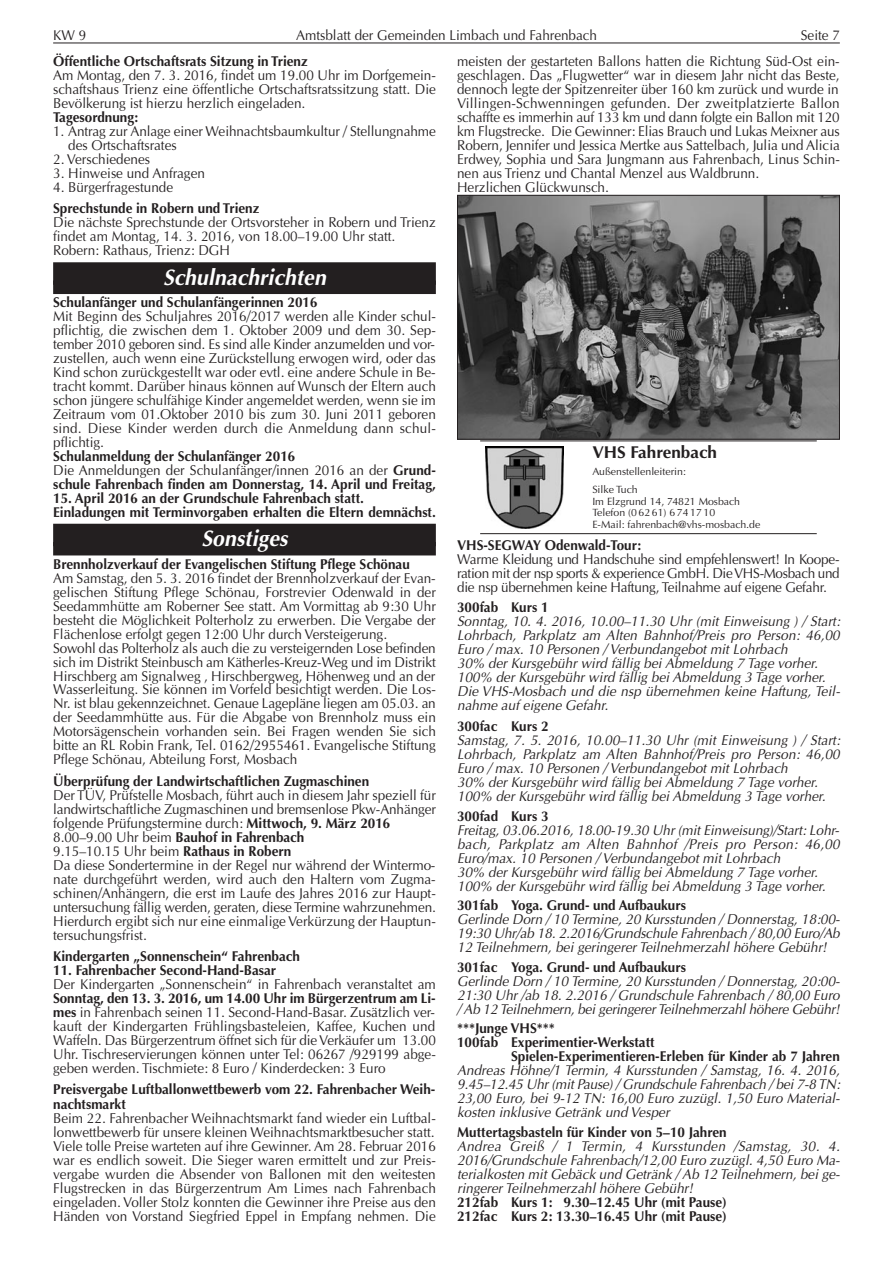
<style>
.page{position:relative;width:893px;height:1263px;background:#fff}
.page>*{position:absolute;margin:0;border:0;box-sizing:border-box;transform-origin:0 0}
.t1{font:italic 700 22.5px "Optima";color:#fff;scale:.95 1}
.t2{font:700 17.1px "Optima";color:#231f20}
.t3{font:14.25px/14px "Optima";color:#231f20;text-align:justify;scale:.95 1}
.t4{font:italic 14.25px/14px "Optima";letter-spacing:.005em;color:#231f20;text-align:justify;scale:.95 1}
.t5{font:700 14.25px/14px "Optima";color:#231f20;scale:.95 1}
.t6{font:10.5px/11.9px "Optima";color:#231f20}
.s1{font-weight:400}
.s2{font-weight:700}
</style>
<div class="page">
<div style="left:53px;top:524px;width:383px;height:22px;background:#231f20"></div>
<div style="left:53px;top:542px;width:383px;height:13px;background:#231f20"></div>
<hr style="left:480px;top:441px;width:337px;height:1px;background:#231f20">
<hr style="left:480px;top:533px;width:337px;height:1px;background:#231f20">
<img style="left:486px;top:446px;width:77px;height:82px">
<svg style="left:53px;top:42px;width:787px;height:398px"></svg>
<p class="t3" style="left:53px;top:30px;width:36px">KW 9</p>
<p class="t3" style="left:296px;top:30px;width:318px">Amtsblatt der Gemeinden Limbach und Fahrenbach</p>
<p class="t3" style="left:801px;top:30px;width:43px">Seite 7</p>
<p class="t5" style="left:53px;top:56px;width:270px">Öffentliche Ortschaftsrats Sitzung in Trienz</p>
<p class="t3" style="left:53px;top:70px;width:404px">Am Montag, den 7. 3. 2016, findet um 19.00 Uhr im Dorfgemein&shy;schaftshaus Trienz eine öffentliche Ortschaftsratssitzung statt. Die Bevölkerung ist hierzu herzlich eingeladen.</p>
<p class="t5" style="left:53px;top:112px;width:91px">Tagesordnung:</p>
<p class="t3" style="left:68px;top:126px;width:389px;text-indent:-15px">1. Antrag zur Anlage einer Weihnachtsbaumkultur / Stellungnahme des Ortschaftsrates</p>
<p class="t3" style="left:53px;top:154px;width:104px">2. Verschiedenes</p>
<p class="t3" style="left:53px;top:168px;width:161px">3. Hinweise und Anfragen</p>
<p class="t3" style="left:53px;top:182px;width:128px">4. Bürgerfragestunde</p>
<p class="t5" style="left:53px;top:203px;width:219px">Sprechstunde in Robern und Trienz</p>
<p class="t3" style="left:53px;top:217px;width:404px;text-align:left">Die nächste Sprechstunde der Ortsvorsteher in Robern und Trienz findet am Montag, 14. 3. 2016, von 18.00–19.00 Uhr statt.<br>Robern: Rathaus, Trienz: DGH</p>
<h1 class="t1" style="left:163px;top:268px;width:177px">Schulnachrichten</h1>
<p class="t5" style="left:53px;top:297px;width:280px">Schulanfänger und Schulanfängerinnen 2016</p>
<p class="t3" style="left:53px;top:311px;width:404px">Mit Beginn des Schuljahres 2016/2017 werden alle Kinder schul&shy;pflichtig, die zwischen dem 1. Oktober 2009 und dem 30. Sep&shy;tember 2010 geboren sind. Es sind alle Kinder anzumelden und vor&shy;zustellen, auch wenn eine Zurückstellung erwogen wird, oder das Kind schon zurückgestellt war oder evtl. eine andere Schule in Be&shy;tracht kommt. Darüber hinaus können auf Wunsch der Eltern auch schon jüngere schulfähige Kinder angemeldet werden, wenn sie im Zeitraum vom 01.Oktober 2010 bis zum 30. Juni 2011 geboren sind. Diese Kinder werden durch die Anmeldung dann schul&shy;pflichtig.</p>
<p class="t5" style="left:53px;top:450px;width:404px">Schulanmeldung der Schulanfänger 2016<br><span class="s1">Die Anmeldungen der Schulanfänger/innen 2016 an der</span> Grund&shy;schule Fahrenbach finden am Donnerstag, 14. April und Freitag,</p>
<p class="t5" style="left:53px;top:492px;width:404px">15. April 2016 an der Grundschule Fahrenbach statt.<br>Einladungen mit Terminvorgaben erhalten die Eltern demnächst.</p>
<h1 class="t1" style="left:201px;top:529px;width:96px">Sonstiges</h1>
<p class="t5" style="left:53px;top:558px;width:377px">Brennholzverkauf der Evangelischen Stiftung Pflege Schönau</p>
<p class="t3" style="left:53px;top:572px;width:404px;text-align:left">Am Samstag, den 5. 3. 2016 findet der Brennholzverkauf der Evan&shy;gelischen Stiftung Pflege Schönau, Forstrevier Odenwald in der Seedammhütte am Roberner See statt. Am Vormittag ab 9:30 Uhr besteht die Möglichkeit Polterholz zu erwerben. Die Vergabe der Flächenlose erfolgt gegen 12:00 Uhr durch Versteigerung.<br>Sowohl das Polterholz als auch die zu versteigernden Lose befinden sich im Distrikt Steinbusch am Kätherles-Kreuz-Weg und im Distrikt Hirschberg am Signalweg , Hirschbergweg, Höhenweg und an der Wasserleitung. Sie können im Vorfeld besichtigt werden. Die Los-Nr. ist blau gekennzeichnet. Genaue Lagepläne liegen am 05.03. an der Seedammhütte aus. Für die Abgabe von Brennholz muss ein Motorsägenschein vorhanden sein. Bei Fragen wenden Sie sich bitte an RL Robin Frank, Tel. 0162/2955461. Evangelische Stiftung Pflege Schönau, Abteilung Forst, Mosbach</p>
<p class="t5" style="left:53px;top:775px;width:334px">Überprüfung der Landwirtschaftlichen Zugmaschinen</p>
<p class="t3" style="left:53px;top:789px;width:404px;text-align:left">Der TÜV, Prüfstelle Mosbach, führt auch in diesem Jahr speziell für landwirtschaftliche Zugmaschinen und bremsenlose Pkw-Anhänger folgende Prüfungstermine durch: <span class="s2">Mittwoch, 9. März 2016<br></span>8.00–9.00 Uhr beim <span class="s2">Bauhof in Fahrenbach<br></span>9.15–10.15 Uhr beim <span class="s2">Rathaus in Robern<br></span>Da diese Sondertermine in der Regel nur während der Wintermo&shy;nate durchgeführt werden, wird auch den Haltern vom Zugma&shy;schinen/Anhängern, die erst im Laufe des Jahres 2016 zur Haupt&shy;untersuchung fällig werden, geraten, diese Termine wahrzunehmen.<br>Hierdurch ergibt sich nur eine einmalige Verkürzung der Hauptun&shy;tersuchungsfrist.</p>
<p class="t5" style="left:53px;top:950px;width:261px">Kindergarten „Sonnenschein“ Fahrenbach</p>
<p class="t5" style="left:53px;top:964px;width:236px">11. Fahrenbacher Second-Hand-Basar</p>
<p class="t3" style="left:53px;top:979px;width:404px">Der Kindergarten „Sonnenschein“ in Fahrenbach veranstaltet am</p>
<p class="t3" style="left:53px;top:992px;width:404px"><span class="s2">Sonntag, den 13. 3. 2016, um 14.00 Uhr im Bürgerzentrum am Li&shy;mes</span> in Fahrenbach seinen 11. Second-Hand-Basar. Zusätzlich ver&shy;kauft der Kindergarten Frühlingsbasteleien, Kaffee, Kuchen und Waffeln. Das Bürgerzentrum öffnet sich für die Verkäufer um 13.00<br>Uhr. Tischreservierungen können unter Tel: 06267 /929199 abge&shy;geben werden. Tischmiete: 8 Euro / Kinderdecken: 3 Euro</p>
<p class="t5" style="left:53px;top:1083px;width:404px;line-height:15px">Preisvergabe Luftballonwettbewerb vom 22. Fahrenbacher Weih&shy;nachtsmarkt</p>
<p class="t3" style="left:53px;top:1113px;width:404px">Beim 22. Fahrenbacher Weihnachtsmarkt fand wieder ein Luftbal&shy;lonwettbewerb für unsere kleinen Weihnachtsmarktbesucher statt.<br>Viele tolle Preise warteten auf ihre Gewinner. Am 28. Februar 2016 war es endlich soweit. Die Sieger waren ermittelt und zur Preis&shy;vergabe wurden die Absender von Ballonen mit den weitesten Flugstrecken in das Bürgerzentrum Am Limes nach Fahrenbach eingeladen. Voller Stolz konnten die Gewinner ihre Preise aus den Händen von Vorstand Siegfried Eppel in Empfang nehmen. Die</p>
<p class="t3" style="left:457px;top:56px;width:404px;text-align:left">meisten der gestarteten Ballons hatten die Richtung Süd-Ost ein&shy;geschlagen. Das „Flugwetter“ war in diesem Jahr nicht das Beste, dennoch legte der Spitzenreiter über 160 km zurück und wurde in Villingen-Schwenningen gefunden. Der zweitplatzierte Ballon schaffte es immerhin auf 133 km und dann folgte ein Ballon mit 120 km Flugstrecke. Die Gewinner: Elias Brauch und Lukas Meixner aus Robern, Jennifer und Jessica Mertke aus Sattelbach, Julia und Alicia Erdwey, Sophia und Sara Jungmann aus Fahrenbach, Linus Schin&shy;nen aus Trienz und Chantal Menzel aus Waldbrunn.<br>Herzlichen Glückwunsch.</p>
<p class="t2" style="left:592px;top:445px;width:126px">VHS Fahrenbach</p>
<p class="t6" style="left:592px;top:464px;width:95px;line-height:17.4px">Außenstellenleiterin:<br>Silke Tuch</p>
<p class="t6" style="left:592px;top:496px;width:169px">Im Elzgrund 14, 74821 Mosbach<br>Telefon (0 62 61) 6 74 17 10<br>E-Mail: fahrenbach@vhs-mosbach.de</p>
<p class="t5" style="left:457px;top:540px;width:195px">VHS-SEGWAY Odenwald-Tour:</p>
<p class="t3" style="left:457px;top:554px;width:404px">Warme Kleidung und Handschuhe sind empfehlenswert! In Koope&shy;ration mit der nsp sports &amp; experience GmbH. Die VHS-Mosbach und die nsp übernehmen keine Haftung, Teilnahme auf eigene Gefahr.</p>
<p class="t5" style="left:457px;top:602px;width:98px">300fab Kurs 1</p>
<p class="t4" style="left:457px;top:616px;width:407px;text-align:left">Sonntag, 10. 4. 2016, 10.00–11.30 Uhr (mit Einweisung ) / Start:<br>Lohrbach, Parkplatz am Alten Bahnhof/Preis pro Person: 46,00<br>Euro / max. 10 Personen / Verbundangebot mit Lohrbach<br>30% der Kursgebühr wird fällig beiAbmeldung 7 Tage vorher.<br>100% der Kursgebühr wird fällig beiAbmeldung 3 Tage vorher.<br>Die VHS-Mosbach und die nsp übernehmen keine Haftung, Teil&shy;nahme auf eigene Gefahr.</p>
<p class="t5" style="left:457px;top:720px;width:98px">300fac Kurs 2</p>
<p class="t4" style="left:457px;top:734px;width:407px;text-align:left">Samstag, 7. 5. 2016, 10.00–11.30 Uhr (mit Einweisung ) / Start:<br>Lohrbach, Parkplatz am Alten Bahnhof/Preis pro Person: 46,00<br>Euro / max. 10 Personen / Verbundangebot mit Lohrbach<br>30% der Kursgebühr wird fällig beiAbmeldung 7 Tage vorher.<br>100% der Kursgebühr wird fällig beiAbmeldung 3 Tage vorher.</p>
<p class="t5" style="left:457px;top:810px;width:98px">300fad Kurs 3</p>
<p class="t4" style="left:457px;top:824px;width:407px;text-align:left">Freitag,03.06.2016,18.00-19.30 Uhr(mitEinweisung)/Start:Lohr&shy;bach, Parkplatz am Alten Bahnhof /Preis pro Person: 46,00<br>Euro/max. 10 Personen / Verbundangebot mit Lohrbach<br>30% der Kursgebühr wird fällig beiAbmeldung 7 Tage vorher.<br>100% der Kursgebühr wird fällig beiAbmeldung 3 Tage vorher.</p>
<p class="t5" style="left:457px;top:900px;width:242px">301fab Yoga. Grund- und Aufbaukurs</p>
<p class="t4" style="left:457px;top:914px;width:407px">Gerlinde Dorn / 10 Termine, 20 Kursstunden / Donnerstag, 18:00- 19:30 Uhr/ab 18.2.2016/Grundschule Fahrenbach / 80,00 Euro/Ab 12 Teilnehmern, bei geringererTeilnehmerzahl höhere Gebühr!</p>
<p class="t5" style="left:457px;top:961px;width:242px">301fac Yoga. Grund- und Aufbaukurs</p>
<p class="t4" style="left:457px;top:975px;width:407px">Gerlinde Dorn / 10 Termine, 20 Kursstunden / Donnerstag, 20:00- 21:30 Uhr /ab 18. 2.2016 / Grundschule Fahrenbach / 80,00 Euro / Ab 12 Teilnehmern,beigeringererTeilnehmerzahlhöhere Gebühr!</p>
<p class="t5" style="left:457px;top:1023px;width:104px">***Junge VHS***</p>
<p class="t5" style="left:457px;top:1037px;width:209px">100fab Experimentier-Werkstatt</p>
<p class="t5" style="left:511px;top:1051px;width:348px">Spielen-Experimentieren-Erleben für Kinder ab 7 Jahren</p>
<p class="t4" style="left:457px;top:1065px;width:407px">Andreas Höhne/1 Termin, 4 Kursstunden / Samstag, 16. 4. 2016, 9.45–12.45 Uhr(mitPause)/ Grundschule Fahrenbach / bei7-8 TN:<br>23,00 Euro, bei 9-12 TN: 16,00 Euro zuzügl. 1,50 Euro Material&shy;kosten inklusive Getränk und Vesper</p>
<p class="t5" style="left:457px;top:1126px;width:285px">Muttertagsbasteln für Kinder von 5–10 Jahren</p>
<p class="t4" style="left:457px;top:1140px;width:407px">Andrea Greiß / 1 Termin, 4 Kursstunden /Samstag, 30. 4.<br>2016/Grundschule Fahrenbach/12,00 Euro zuzügl. 4,50 Euro Ma&shy;terialkosten mit Gebäck und Getränk / Ab 12 Teilnehmern, bei ge&shy;ringererTeilnehmerzahl höhere Gebühr!</p>
<p class="t5" style="left:457px;top:1196px;width:285px">212fab Kurs 1: 9.30–12.45 Uhr (mit Pause)<br>212fac Kurs 2: 13.30–16.45 Uhr (mit Pause)</p>
</div>
